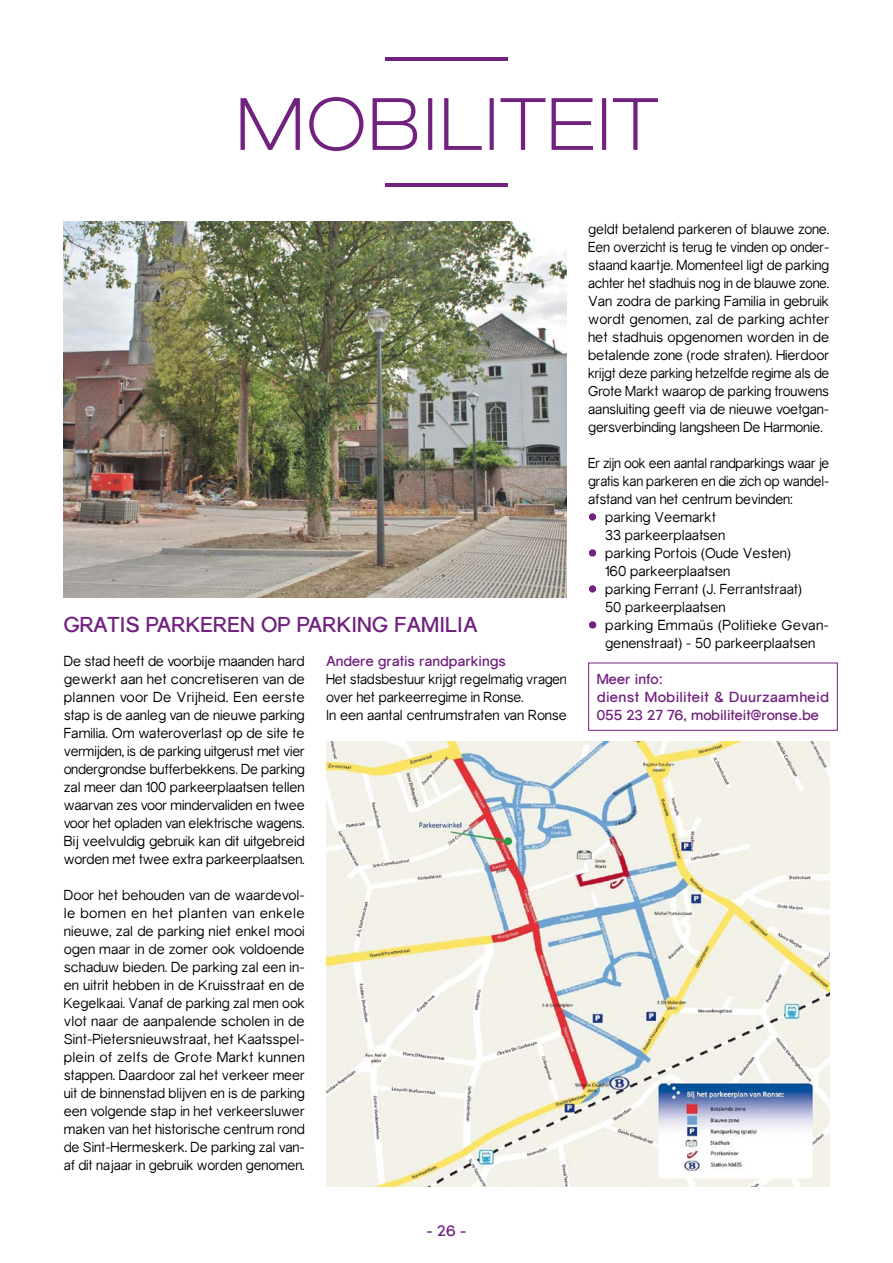
<style>
.page{position:relative;width:893px;height:1263px;background:#fff}
.page>*{position:absolute;margin:0;border:0;box-sizing:border-box;transform-origin:0 0}
.t1{font:700 21px "Gravity";color:#71217e}
.t2{font:700 15px "Gravity";color:#71217e}
.t3{font:14.1px/18px "Gravity";letter-spacing:-.005em;color:#000}
.t4{font:14.1px/18px "Gravity";letter-spacing:-.005em;color:#000;text-align:justify;scale:.96 1}
.t5{font:700 14.1px/18px "Gravity";color:#71217e}
.s1{font-family:"Century Gothic";color:#71217e}
</style>
<div class="page">
<svg style="left:240px;top:98px;width:60px;height:52px"></svg>
<svg style="left:309px;top:97px;width:55px;height:54px"></svg>
<svg style="left:372px;top:98px;width:46px;height:52px"></svg>
<div style="left:428px;top:98px;width:4px;height:52px;border:2px solid #71217e"></div>
<svg style="left:444px;top:98px;width:38px;height:52px"></svg>
<div style="left:490px;top:98px;width:4px;height:52px;border:2px solid #71217e"></div>
<svg style="left:500px;top:98px;width:93px;height:52px"></svg>
<div style="left:602px;top:98px;width:4px;height:52px;border:2px solid #71217e"></div>
<svg style="left:613px;top:98px;width:45px;height:52px"></svg>
<hr style="left:385px;top:57px;width:123px;height:4px;background:#71217e">
<hr style="left:385px;top:184px;width:123px;height:3px;background:#71217e">
<svg style="left:588px;top:513px;width:9px;height:8px"></svg>
<svg style="left:588px;top:549px;width:9px;height:8px"></svg>
<svg style="left:588px;top:585px;width:9px;height:8px"></svg>
<svg style="left:589px;top:621px;width:8px;height:8px"></svg>
<div style="left:588px;top:663px;width:250px;height:68px;border:1px solid #71217e"></div>
<img style="left:64px;top:221px;width:503px;height:376px">
<img style="left:326px;top:741px;width:503px;height:445px">
<h1 class="t1" style="left:64px;top:611px;width:416px">GRATIS PARKEREN OP PARKING FAMILIA</h1>
<p class="t3" style="left:64px;top:652px;width:242px;text-align:justify">De stad heeft de voorbije maanden hard gewerkt aan het concretiseren van de plannen voor De Vrijheid. Een eerste stap is de aanleg van de nieuwe parking Familia. Om wateroverlast op de site te vermijden, is de parking uitgerust met vier ondergrondse bufferbekkens. De parking zal meer dan 100 parkeerplaatsen tellen waarvan zes voor mindervaliden en twee voor het opladen van elektrische wagens.<br>Bij veelvuldig gebruik kan dit uitgebreid worden met twee extra parkeerplaatsen.</p>
<p class="t3" style="left:64px;top:886px;width:243px;text-align:justify">Door het behouden van de waardevol&shy;le bomen en het planten van enkele nieuwe, zal de parking niet enkel mooi ogen maar in de zomer ook voldoende schaduw bieden. De parking zal een in&shy;en uitrit hebben in de Kruisstraat en de Kegelkaai. Vanaf de parking zal men ook vlot naar de aanpalende scholen in de Sint-Pietersnieuwstraat, het Kaatsspel&shy;plein of zelfs de Grote Markt kunnen stappen. Daardoor zal het verkeer meer uit de binnenstad blijven en is de parking een volgende stap in het verkeersluwer maken van het historische centrum rond de Sint-Hermeskerk. De parking zal van&shy;af dit najaar in gebruik worden genomen.</p>
<p class="t5" style="left:326px;top:652px;width:182px">Andere gratis randparkings</p>
<p class="t3" style="left:326px;top:670px;width:242px">Het stadsbestuur krijgt regelmatig vragen over het parkeerregime in Ronse.<br>In een aantal centrumstraten van Ronse</p>
<p class="t2" style="left:427px;top:1221px;width:41px">- 26 -</p>
<p class="t3" style="left:588px;top:220px;width:242px;text-align:justify">geldt betalend parkeren of blauwe zone.<br>Een overzicht is terug te vinden op onder&shy;staand kaartje. Momenteel ligt de parking achter het stadhuis nog in de blauwe zone.<br>Van zodra de parking Familia in gebruik wordt genomen, zal de parking achter het stadhuis opgenomen worden in de betalende zone (rode straten). Hierdoor krijgt deze parking hetzelfde regime als de Grote Markt waarop de parking trouwens aansluiting geeft via de nieuwe voetgan&shy;gersverbinding langsheen De Harmonie.</p>
<p class="t4" style="left:588px;top:454px;width:253px">Er zijn ook een aantal randparkings waar je gratis kan parkeren en die zich op wandel&shy;afstand van het centrum bevinden:</p>
<p class="t3" style="left:605px;top:508px;width:121px;text-indent:-17px"><span class="s1">•</span> parking Veemarkt<br>33 parkeerplaatsen</p>
<p class="t3" style="left:605px;top:544px;width:187px;text-indent:-17px"><span class="s1">•</span> parking Portois (Oude Vesten)<br>160 parkeerplaatsen</p>
<p class="t3" style="left:605px;top:580px;width:198px;text-indent:-17px"><span class="s1">•</span> parking Ferrant (J. Ferrantstraat)<br>50 parkeerplaatsen</p>
<p class="t3" style="left:588px;top:616px;width:242px;text-align:center"><span class="s1">•</span> parking Emmaüs (Politieke Gevan&shy;genenstraat) - 50 parkeerplaatsen</p>
<p class="t5" style="left:597px;top:670px;width:234px">Meer info:<br>dienst Mobiliteit &amp; Duurzaamheid<br>055 23 27 76, mobiliteit@ronse.be</p>
</div>
